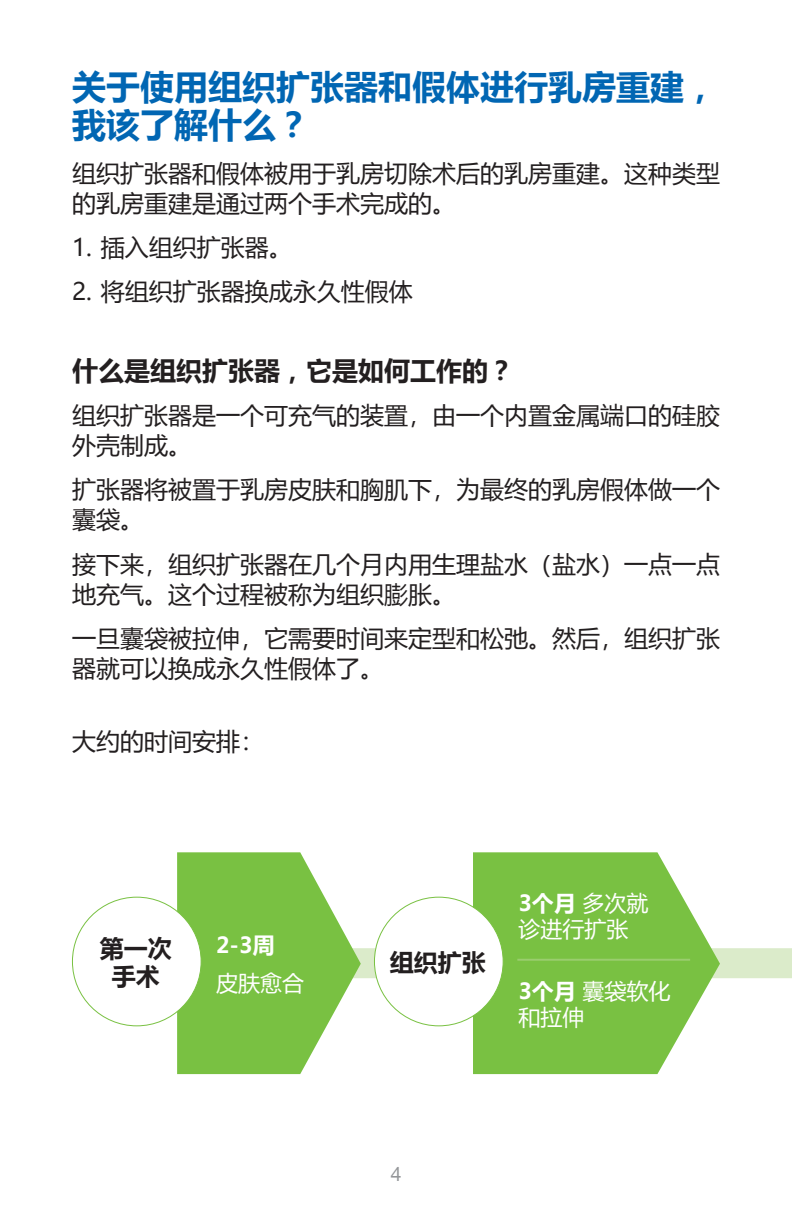
<style>
.page{position:relative;width:792px;height:1224px;background:#fff}
.page>*{position:absolute;margin:0;border:0;box-sizing:border-box;transform-origin:0 0}
.t1{font:700 34px/38px "Microsoft Ya Hei";color:#0166b3}
.t2{font:700 26px "Microsoft Ya Hei";color:#231f20}
.t3{font:24px/30px "Microsoft Ya Hei";color:#231f20}
.t4{font:700 24px/28px "Microsoft Ya Hei";color:#231f20;text-align:center}
.t5{font:22px/26px "Microsoft Ya Hei";color:#fff}
.t6{font:700 22px/37.6px "Microsoft Ya Hei";color:#fff}
.t7{font:20px "Helvetica Neue";color:#939598}
.s1{font-weight:400}
.s2{font-weight:700}
</style>
<div class="page">
<div style="left:129px;top:948px;width:663px;height:30px;background:#dbebca"></div>
<svg style="left:177px;top:852px;width:184px;height:222px;fill:#79c142"></svg>
<div style="left:72px;top:897px;width:129px;height:129px;background:#fff;border-radius:50%"></div>
<svg style="left:473px;top:852px;width:247px;height:222px;background:#8ac85a"></svg>
<div style="left:374px;top:897px;width:129px;height:129px;background:#fff;border-radius:50%"></div>
<hr style="left:517px;top:959px;width:173px;height:2px;background:#9acd6e">
<h2 class="t1" style="left:72px;top:67px;width:647px">关于使用组织扩张器和假体进行乳房重建，我该了解什么？</h2>
<p class="t3" style="left:72px;top:157px;width:649px">组织扩张器和假体被用于乳房切除术后的乳房重建。这种类型的乳房重建是通过两个手术完成的。</p>
<p class="t3" style="left:72px;top:232px;width:222px">1. 插入组织扩张器。</p>
<p class="t3" style="left:72px;top:276px;width:342px">2. 将组织扩张器换成永久性假体</p>
<h3 class="t2" style="left:72px;top:352px;width:443px">什么是组织扩张器，它是如何工作的？</h3>
<p class="t3" style="left:72px;top:400px;width:649px">组织扩张器是一个可充气的装置，由一个内置金属端口的硅胶外壳制成。</p>
<p class="t3" style="left:72px;top:474px;width:649px">扩张器将被置于乳房皮肤和胸肌下，为最终的乳房假体做一个囊袋。</p>
<p class="t3" style="left:72px;top:548px;width:649px">接下来，组织扩张器在几个月内用生理盐水（盐水）一点一点地充气。这个过程被称为组织膨胀。</p>
<p class="t3" style="left:72px;top:623px;width:649px">一旦囊袋被拉伸，它需要时间来定型和松弛。然后，组织扩张器就可以换成永久性假体了。</p>
<p class="t3" style="left:72px;top:726px;width:193px">大约的时间安排：</p>
<p class="t4" style="left:100px;top:934px;width:73px">第一次手术</p>
<p class="t6" style="left:216px;top:926px;width:89px">2-3周<br><span class="s1">皮肤愈合</span></p>
<p class="t4" style="left:390px;top:948px;width:97px">组织扩张</p>
<p class="t5" style="left:518px;top:890px;width:132px"><span class="s2">3个月</span>多次就诊进行扩张</p>
<p class="t5" style="left:518px;top:978px;width:154px"><span class="s2">3个月</span>囊袋软化和拉伸</p>
<p class="t7" style="left:390px;top:1160px;width:13px">4</p>
</div>
